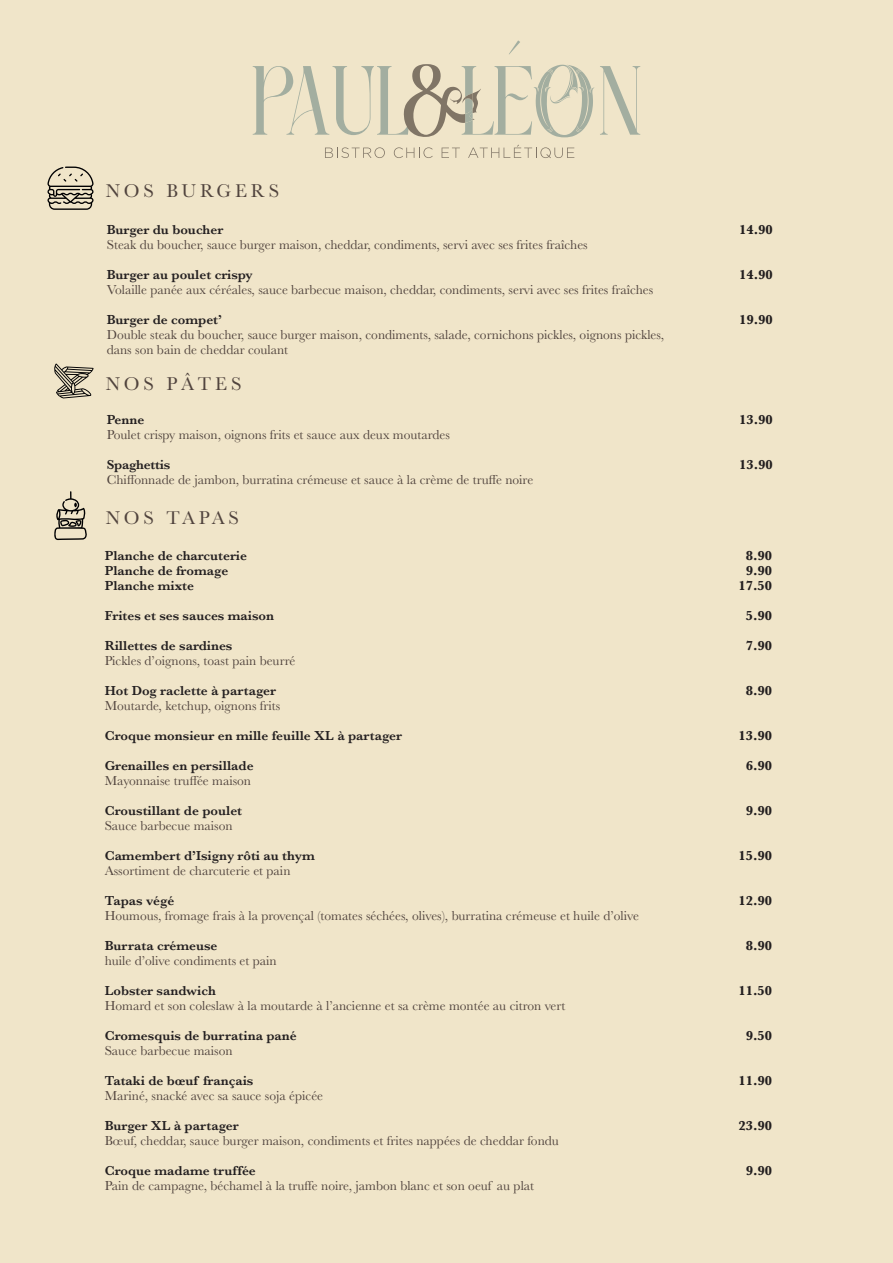
<style>
.page{position:relative;width:893px;height:1263px;background:#f0e5c9}
.page>*{position:absolute;margin:0;border:0;box-sizing:border-box;transform-origin:0 0}
.t1{font:19.2px "Baskerville";letter-spacing:.2em;color:#50433d}
.t2{font:13.5px/15px "Baskerville";color:#50433d}
.t3{font:600 13.5px "Baskerville";color:#231f20}
.t4{font:700 13.5px "Baskerville";color:#231f20}
.t5{font:600 13.5px "Baskerville";letter-spacing:-.02em;color:#231f20}
</style>
<div class="page">
<svg style="left:325px;top:147px;width:60px;height:11px"></svg>
<svg style="left:394px;top:147px;width:39px;height:11px"></svg>
<svg style="left:442px;top:148px;width:18px;height:10px"></svg>
<svg style="left:468px;top:145px;width:106px;height:13px"></svg>
<svg style="left:253px;top:40px;width:387px;height:97px"></svg>
<svg style="left:47px;top:167px;width:47px;height:43px"></svg>
<svg style="left:54px;top:491px;width:33px;height:49px"></svg>
<svg style="left:54px;top:363px;width:40px;height:35px"></svg>
<h1 class="t1" style="left:106px;top:178px;width:175px">NOS BURGERS</h1>
<p class="t3" style="left:107px;top:220px;width:118px">Burger du boucher</p>
<p class="t4" style="left:739px;top:220px;width:35px">14.90</p>
<p class="t2" style="left:107px;top:237px;width:482px">Steak du boucher, sauce burger maison, cheddar, condiments, servi avec ses frites fraîches</p>
<p class="t3" style="left:107px;top:265px;width:147px">Burger au poulet crispy</p>
<p class="t4" style="left:739px;top:265px;width:35px">14.90</p>
<p class="t2" style="left:107px;top:282px;width:548px">Volaille panée aux céréales, sauce barbecue maison, cheddar, condiments, servi avec ses frites fraîches</p>
<p class="t3" style="left:107px;top:310px;width:117px">Burger de compet’</p>
<p class="t4" style="left:739px;top:310px;width:35px">19.90</p>
<p class="t2" style="left:107px;top:327px;width:559px">Double steak du boucher, sauce burger maison, condiments, salade, cornichons pickles, oignons pickles, dans son bain de cheddar coulant</p>
<h1 class="t1" style="left:106px;top:371px;width:137px">NOS PÂTES</h1>
<p class="t3" style="left:107px;top:410px;width:39px">Penne</p>
<p class="t4" style="left:739px;top:410px;width:35px">13.90</p>
<p class="t2" style="left:107px;top:427px;width:345px">Poulet crispy maison, oignons frits et sauce aux deux moutardes</p>
<p class="t5" style="left:107px;top:455px;width:65px">Spaghettis</p>
<p class="t4" style="left:739px;top:455px;width:35px">13.90</p>
<p class="t2" style="left:107px;top:472px;width:428px">Chiffonnade de jambon, burratina crémeuse et sauce à la crème de truffe noire</p>
<h1 class="t1" style="left:106px;top:506px;width:135px">NOS TAPAS</h1>
<p class="t3" style="left:105px;top:546px;width:144px">Planche de charcuterie</p>
<p class="t4" style="left:746px;top:546px;width:28px">8.90</p>
<p class="t3" style="left:105px;top:561px;width:125px">Planche de fromage</p>
<p class="t4" style="left:746px;top:561px;width:28px">9.90</p>
<p class="t3" style="left:105px;top:576px;width:91px">Planche mixte</p>
<p class="t4" style="left:738px;top:576px;width:35px">17.50</p>
<p class="t3" style="left:105px;top:606px;width:171px">Frites et ses sauces maison</p>
<p class="t4" style="left:746px;top:606px;width:28px">5.90</p>
<p class="t3" style="left:105px;top:636px;width:129px">Rillettes de sardines</p>
<p class="t4" style="left:746px;top:636px;width:28px">7.90</p>
<p class="t2" style="left:105px;top:653px;width:192px">Pickles d’oignons, toast pain beurré</p>
<p class="t3" style="left:105px;top:681px;width:173px">Hot Dog raclette à partager</p>
<p class="t4" style="left:746px;top:681px;width:28px">8.90</p>
<p class="t2" style="left:105px;top:698px;width:177px">Moutarde, ketchup, oignons frits</p>
<p class="t3" style="left:105px;top:726px;width:299px">Croque monsieur en mille feuille XL à partager</p>
<p class="t4" style="left:738px;top:726px;width:35px">13.90</p>
<p class="t3" style="left:105px;top:756px;width:150px">Grenailles en persillade</p>
<p class="t4" style="left:746px;top:756px;width:28px">6.90</p>
<p class="t2" style="left:105px;top:773px;width:148px">Mayonnaise truffée maison</p>
<p class="t3" style="left:105px;top:801px;width:139px">Croustillant de poulet</p>
<p class="t4" style="left:746px;top:801px;width:28px">9.90</p>
<p class="t2" style="left:105px;top:818px;width:130px">Sauce barbecue maison</p>
<p class="t3" style="left:105px;top:846px;width:212px">Camembert d’Isigny rôti au thym</p>
<p class="t4" style="left:738px;top:846px;width:35px">15.90</p>
<p class="t2" style="left:105px;top:863px;width:187px">Assortiment de charcuterie et pain</p>
<p class="t3" style="left:105px;top:891px;width:71px">Tapas végé</p>
<p class="t4" style="left:738px;top:891px;width:35px">12.90</p>
<p class="t2" style="left:105px;top:908px;width:536px">Houmous, fromage frais à la provençal (tomates séchées, olives), burratina crémeuse et huile d’olive</p>
<p class="t3" style="left:105px;top:936px;width:114px">Burrata crémeuse</p>
<p class="t4" style="left:746px;top:936px;width:28px">8.90</p>
<p class="t2" style="left:105px;top:953px;width:174px">huile d’olive condiments et pain</p>
<p class="t3" style="left:105px;top:981px;width:113px">Lobster sandwich</p>
<p class="t4" style="left:738px;top:981px;width:35px">11.50</p>
<p class="t2" style="left:105px;top:998px;width:462px">Homard et son coleslaw à la moutarde à l’ancienne et sa crème montée au citron vert</p>
<p class="t3" style="left:105px;top:1026px;width:194px">Cromesquis de burratina pané</p>
<p class="t4" style="left:746px;top:1026px;width:28px">9.50</p>
<p class="t2" style="left:105px;top:1043px;width:130px">Sauce barbecue maison</p>
<p class="t3" style="left:105px;top:1071px;width:150px">Tataki de bœuf français</p>
<p class="t4" style="left:738px;top:1071px;width:35px">11.90</p>
<p class="t2" style="left:105px;top:1088px;width:220px">Mariné, snacké avec sa sauce soja épicée</p>
<p class="t3" style="left:105px;top:1116px;width:135px">Burger XL à partager</p>
<p class="t4" style="left:738px;top:1116px;width:35px">23.90</p>
<p class="t2" style="left:105px;top:1133px;width:456px">Bœuf, cheddar, sauce burger maison, condiments et frites nappées de cheddar fondu</p>
<p class="t3" style="left:105px;top:1161px;width:153px">Croque madame truffée</p>
<p class="t4" style="left:746px;top:1161px;width:28px">9.90</p>
<p class="t2" style="left:105px;top:1178px;width:431px">Pain de campagne, béchamel à la truffe noire, jambon blanc et son oeuf au plat</p>
</div>
